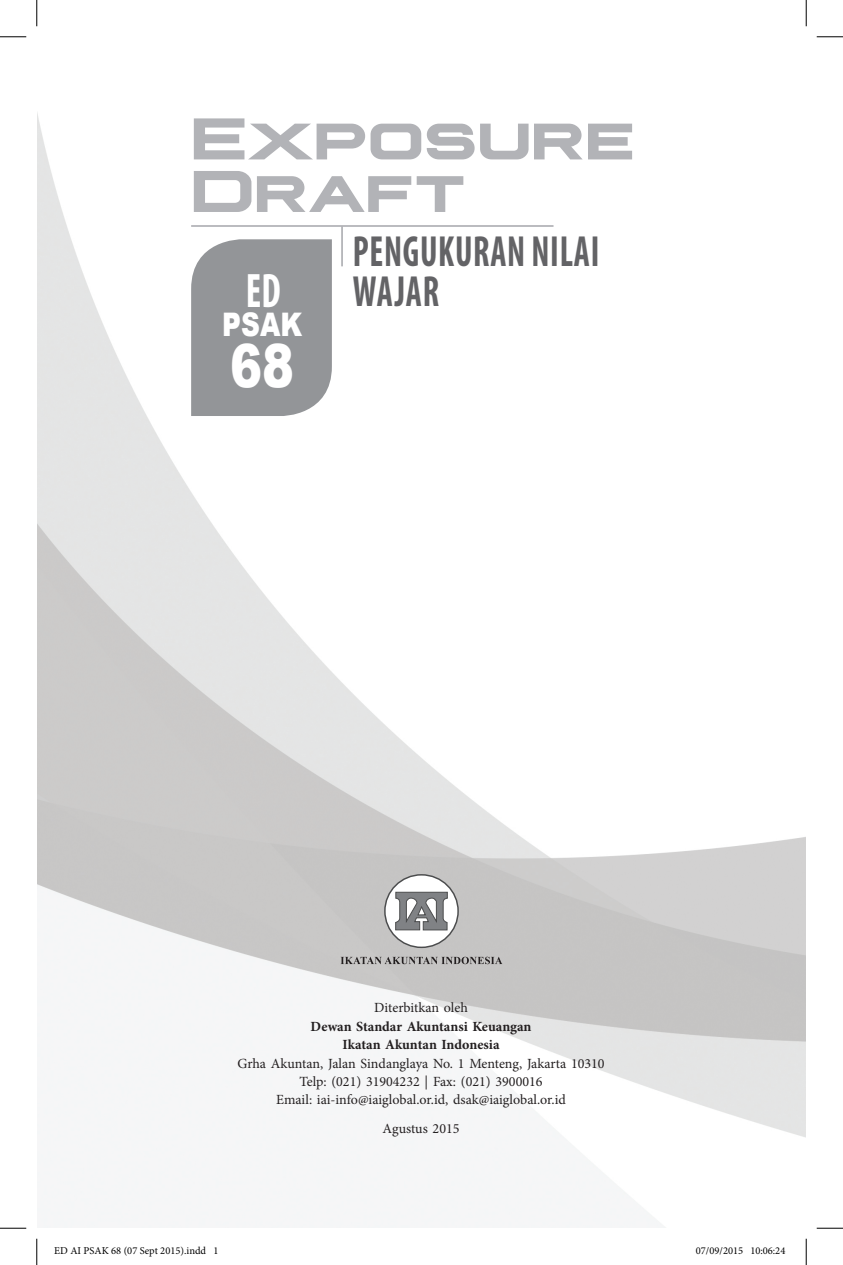
<style>
.page{position:relative;width:843px;height:1265px;background:#fff}
.page>*{position:absolute;margin:0;border:0;box-sizing:border-box;transform-origin:0 0}
.Body_oke{font:900 59.5px "Arial";color:#fff;scale:.81 1}
.Body_oke-2{font:700 condensed 48.65px "Myriad Pro";color:#fff;scale:.81 1}
.t1{font:700 condensed 43.75px/40.2px "Myriad Pro";letter-spacing:.02em;color:#636366;scale:.8 1}
.Body_oke-3{font:900 32.38px "Arial";color:#fff;scale:.81 1}
.Body_oke-4{font:14px "Minion Pro";color:#231f20}
.Body_oke-5{font:700 14px "Minion Pro";color:#231f20}
.t2{font:10.5px "Minion Pro";color:#000}
</style>
<div class="page">
<img style="left:38px;top:117px;width:767px;height:1110px">
<svg style="left:340px;top:956px;width:162px;height:7px"></svg>
<div style="left:385px;top:874px;width:73px;height:73px;background:#fff;border-radius:50%"></div>
<div style="left:384px;top:873px;width:75px;height:74px;border:1px solid #4b4c4d;border-radius:50%"></div>
<svg style="left:395px;top:891px;width:53px;height:39px"></svg>
<svg style="left:194px;top:171px;width:269px;height:41px"></svg>
<svg style="left:194px;top:118px;width:438px;height:41px"></svg>
<hr style="left:191px;top:225px;width:362px;height:2px;background:#b2b3b7">
<hr style="left:341px;top:226px;width:2px;height:40px;background:#b2b3b7">
<div style="left:191px;top:239px;width:141px;height:177px;background:#939598"></div>
<svg style="left:0;top:36px;width:26px;height:1px"></svg>
<svg style="left:816px;top:36px;width:26px;height:1px"></svg>
<svg style="left:0;top:1227px;width:26px;height:1px"></svg>
<svg style="left:816px;top:1227px;width:26px;height:1px"></svg>
<svg style="left:36px;top:0;width:1px;height:26px"></svg>
<svg style="left:36px;top:1238px;width:1px;height:26px"></svg>
<svg style="left:805px;top:0;width:1px;height:26px"></svg>
<svg style="left:805px;top:1238px;width:1px;height:26px"></svg>
<p class="Body_oke-2" style="left:246px;top:260px;width:44px">ED</p>
<p class="Body_oke-3" style="left:222px;top:301px;width:100px">PSAK</p>
<p class="Body_oke" style="left:230px;top:322px;width:80px">68</p>
<p class="t1" style="left:353px;top:230px;width:309px">PENGUKURAN NILAI<br>WAJAR</p>
<p class="Body_oke-4" style="left:374px;top:998px;width:95px">Diterbitkan oleh</p>
<p class="Body_oke-5" style="left:310px;top:1016px;width:222px">Dewan Standar Akuntansi Keuangan</p>
<p class="Body_oke-5" style="left:342px;top:1034px;width:158px">Ikatan Akuntan Indonesia</p>
<p class="Body_oke-4" style="left:237px;top:1053px;width:369px">Grha Akuntan, Jalan Sindanglaya No. 1 Menteng, Jakarta 10310</p>
<p class="Body_oke-4" style="left:299px;top:1071px;width:244px">Telp: (021) 31904232 | Fax: (021) 3900016</p>
<p class="Body_oke-4" style="left:276px;top:1090px;width:291px">Email: iai-info@iaiglobal.or.id, dsak@iaiglobal.or.id</p>
<p class="Body_oke-4" style="left:382px;top:1118px;width:78px">Agustus 2015</p>
<p class="t2" style="left:54px;top:1243px;width:165px">ED AI PSAK 68 (07 Sept 2015).indd 1</p>
<p class="t2" style="left:695px;top:1243px;width:91px">07/09/2015 10:06:24</p>
</div>
